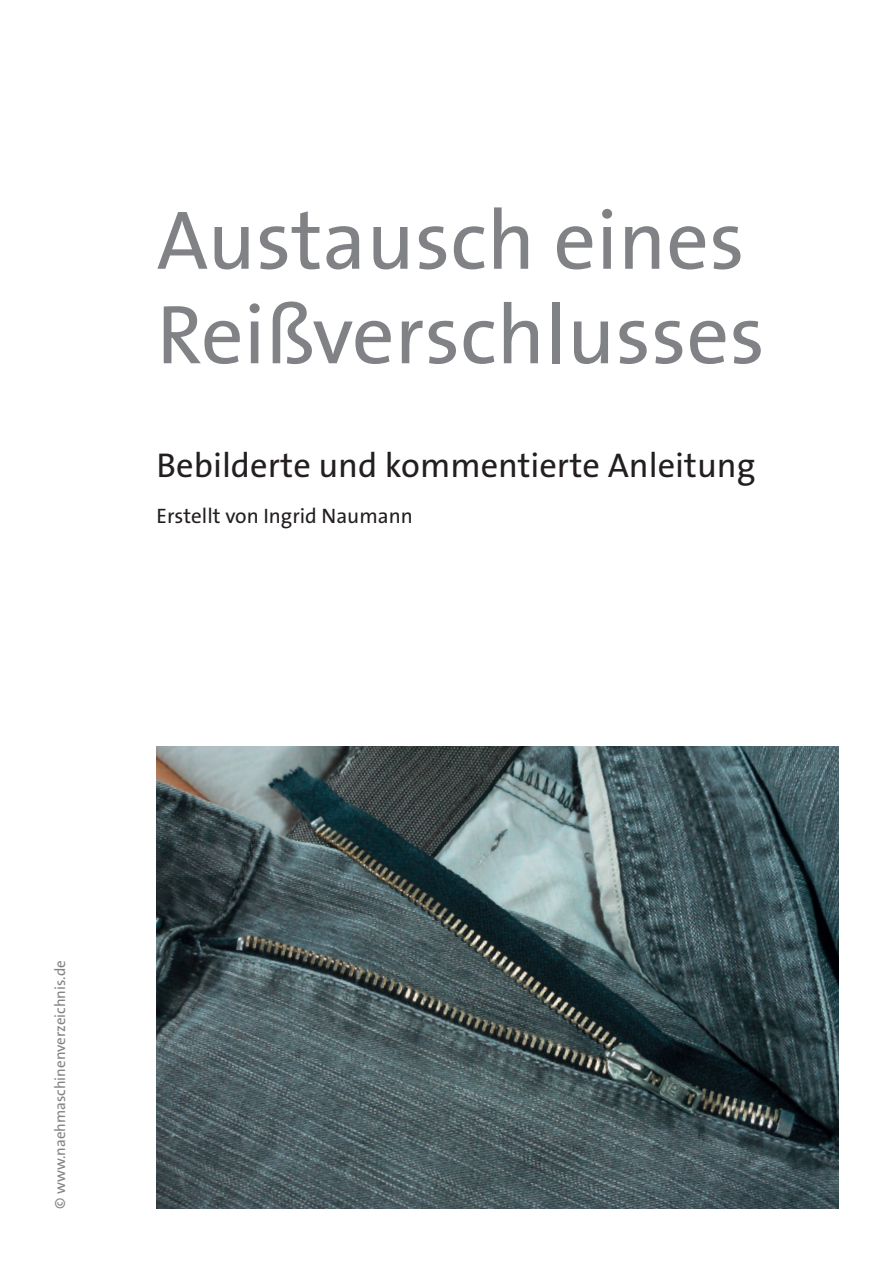
<style>
.page{position:relative;width:893px;height:1263px;background:#fff}
.page>*{position:absolute;margin:0;border:0;box-sizing:border-box;transform-origin:0 0}
.t1{font:84px/94.5px "The Sans B5 Plain";color:#808285}
.t2{font:34.5px "The Sans B5 Plain";color:#231f20}
.t3{font:21px "The Sans B5 Plain";color:#231f20}
.t4{font:15px "The Sans B5 Plain";color:#808285}
</style>
<div class="page">
<img style="left:157px;top:747px;width:682px;height:462px">
<h1 class="t1" style="left:157px;top:196px;width:610px">Austausch eines<br>Reißverschlusses</h1>
<p class="t2" style="left:157px;top:447px;width:600px">Bebilderte und kommentierte Anleitung</p>
<p class="t3" style="left:157px;top:505px;width:258px">Erstellt von Ingrid Naumann</p>
<p class="t4" style="left:52px;top:1209px;width:250px;rotate:-90deg">© www.naehmaschinenverzeichnis.de</p>
</div>
